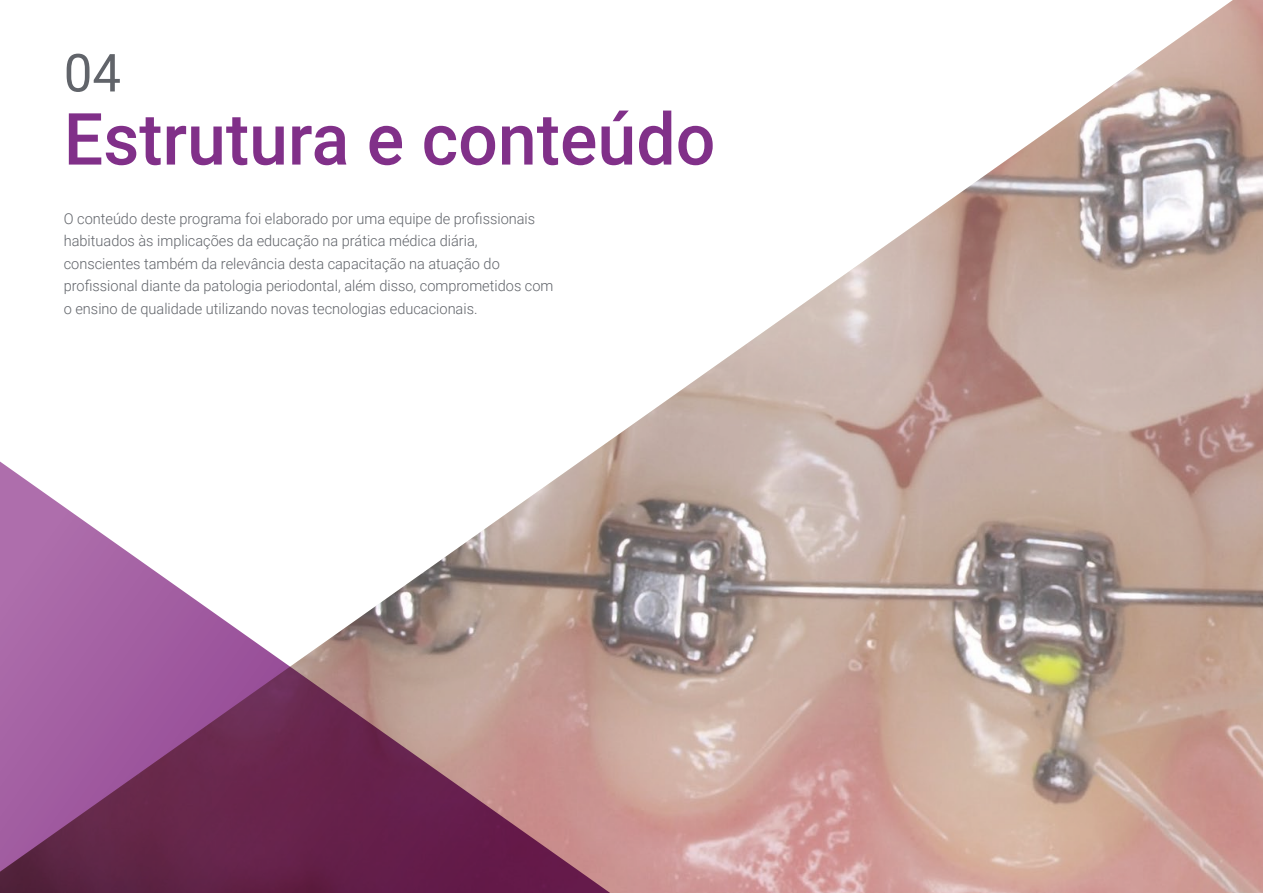
<style>
.page{position:relative;width:1263px;height:893px;background:#fff}
.page>*{position:absolute;margin:0;border:0;box-sizing:border-box;transform-origin:0 0}
.t1{font:500 72px "Roboto";color:#813089}
.t2{font:52.5px "Roboto";color:#61646a}
.t3{font:300 15px/22.5px "Roboto";color:#61646a}
</style>
<div class="page">
<img style="left:602px;top:0;width:661px;height:893px">
<svg style="left:0;top:446px;width:640px;height:447px"></svg>
<h2 class="t2" style="left:64px;top:36px;width:59px">04</h2>
<h1 class="t1" style="left:64px;top:89px;width:653px">Estrutura e conteúdo</h1>
<p class="t3" style="left:64px;top:207px;width:491px">O conteúdo deste programa foi elaborado por uma equipe de profissionais habituados às implicações da educação na prática médica diária, conscientes também da relevância desta capacitação na atuação do profissional diante da patologia periodontal, além disso, comprometidos com o ensino de qualidade utilizando novas tecnologias educacionais.</p>
</div>
